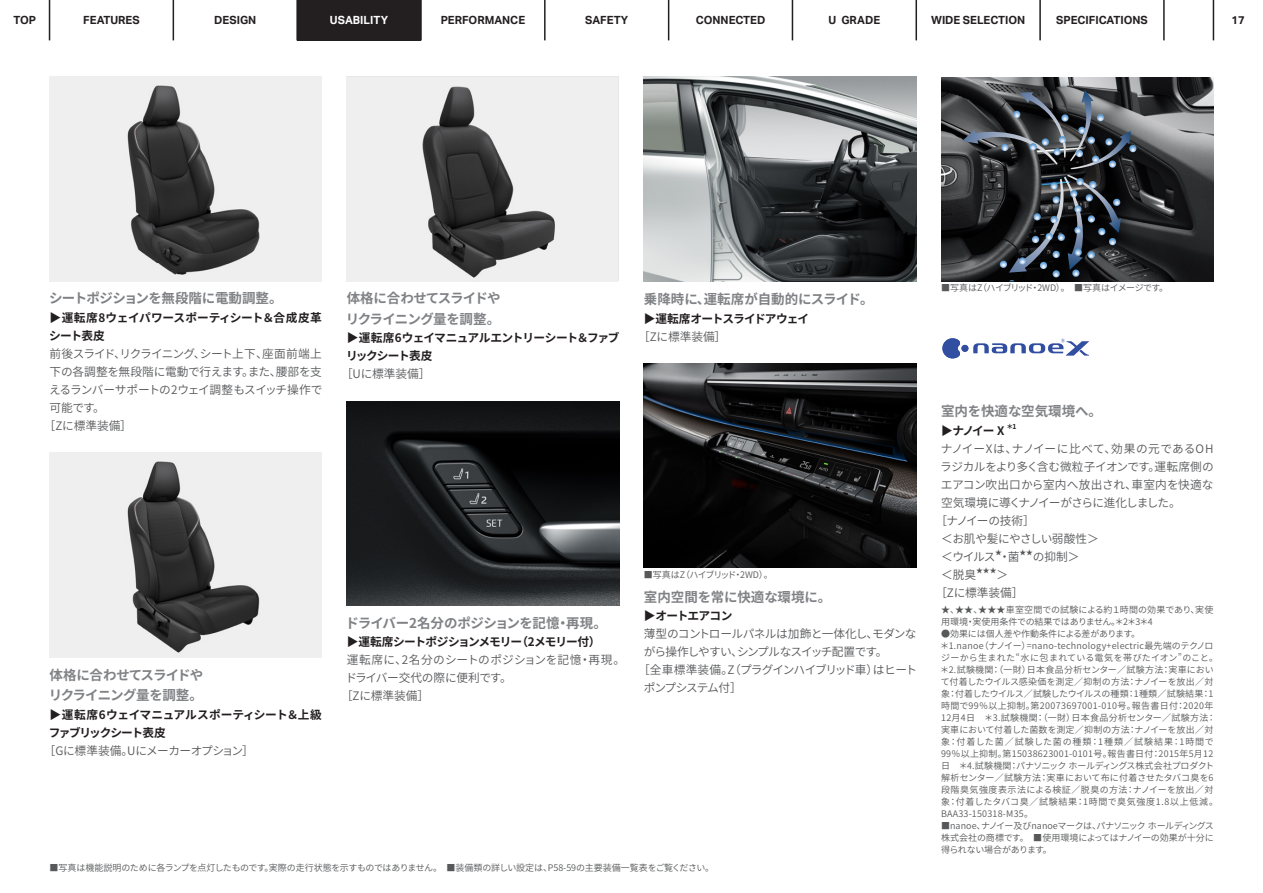
<style>
.page{position:relative;width:1263px;height:893px;background:#fff}
.page>*{position:absolute;margin:0;border:0;box-sizing:border-box;transform-origin:0 0}
.t1{font:700 13.5px/20.2px "Noto Sans CJ Kjp";letter-spacing:-.055em;color:#808285}
.t2{font:700 13.5px "Noto Sans CJ Kjp";color:#808285}
.t3{font:700 13.5px "Noto Sans CJ Kjp";letter-spacing:-.03em;color:#808285}
.t4{font:600 11.7px/18px "Noto Sans CJ Kjp";letter-spacing:-.025em;color:#57585a}
.t5{font:600 11.7px "Noto Sans CJ Kjp";letter-spacing:-.055em;color:#57585a}
.t6{font:600 11.7px "Noto Sans CJ Kjp";letter-spacing:.02em;color:#57585a}
.t7{font:700 11.7px/18px "Noto Sans CJ Kjp";letter-spacing:-.055em;color:#231f20}
.t8{font:700 11.7px "Noto Sans CJ Kjp";letter-spacing:-.075em;color:#231f20}
.t9{font:700 11.7px/18px "Noto Sans CJ Kjp";letter-spacing:-.035em;color:#231f20}
.t10{font:700 11.7px/18px "Noto Sans CJ Kjp";letter-spacing:-.015em;color:#231f20}
.t11{font:600 11.7px "Noto Sans CJ Kjp";letter-spacing:-.075em;color:#57585a}
.t12{font:600 11.7px "Noto Sans CJ Kjp";letter-spacing:-.045em;color:#57585a}
.t13{font:600 11.7px "Noto Sans CJ Kjp";letter-spacing:.005em;color:#57585a}
.t14{font:600 11.7px "Noto Sans CJ Kjp";letter-spacing:-.08em;color:#57585a}
.t15{font:600 11.7px "Noto Sans CJ Kjp";letter-spacing:-.07em;color:#57585a}
.t16{font:600 11.7px "Noto Sans CJ Kjp";letter-spacing:-.095em;color:#57585a}
.t17{font:700 11.25px "Aktiv Grotesk";color:#231f20}
.t18{font:700 11.25px "Aktiv Grotesk";color:#fff}
.t19{font:600 9px/12px "Noto Sans CJ Kjp";letter-spacing:.03em;color:#57585a}
.t20{font:600 9px/12px "Noto Sans CJ Kjp";letter-spacing:.005em;color:#57585a}
.t21{font:600 9px "Noto Sans CJ Kjp";letter-spacing:-.02em;color:#57585a}
.t22{font:600 9px "Noto Sans CJ Kjp";letter-spacing:-.045em;color:#57585a}
.t23{font:600 9px "Noto Sans CJ Kjp";letter-spacing:-.025em;color:#57585a}
.t24{font:600 6.75px "Noto Sans CJ Kjp";color:#57585a}
.t25{font:700 6.75px "Noto Sans CJ Kjp";color:#231f20}
</style>
<div class="page">
<div style="left:961px;top:345px;width:7px;height:7px;background:#324ea1;border-radius:50%"></div>
<svg style="left:942px;top:338px;width:18px;height:20px"></svg>
<svg style="left:973px;top:339px;width:116px;height:17px"></svg>
<img style="left:941px;top:77px;width:272px;height:204px">
<img style="left:644px;top:363px;width:272px;height:205px">
<img style="left:347px;top:401px;width:272px;height:204px">
<img style="left:644px;top:77px;width:272px;height:204px">
<img style="left:50px;top:77px;width:272px;height:204px">
<img style="left:50px;top:453px;width:272px;height:204px">
<img style="left:346px;top:78px;width:272px;height:203px">
<svg style="left:1000px;top:175px;width:121px;height:106px;background:#2e333a"></svg>
<svg style="left:962px;top:90px;width:174px;height:79px;background:#45484e"></svg>
<svg style="left:1212px;top:0;width:1px;height:40px"></svg>
<hr style="left:1163px;top:0;width:2px;height:40px;background:#231f20">
<hr style="left:1039px;top:0;width:2px;height:40px;background:#231f20">
<hr style="left:915px;top:0;width:2px;height:40px;background:#231f20">
<hr style="left:792px;top:0;width:1px;height:40px;background:#231f20">
<hr style="left:668px;top:0;width:1px;height:40px;background:#231f20">
<hr style="left:544px;top:0;width:2px;height:40px;background:#231f20">
<hr style="left:296px;top:0;width:2px;height:40px;background:#231f20">
<hr style="left:1213px;top:0;width:1px;height:40px;background:#231f20">
<hr style="left:49px;top:0;width:1px;height:40px;background:#231f20">
<hr style="left:420px;top:0;width:2px;height:40px;background:#231f20">
<hr style="left:173px;top:0;width:1px;height:40px;background:#231f20">
<div style="left:297px;top:0;width:124px;height:40px;background:#231f20"></div>
<p class="t17" style="left:13px;top:14px;width:24px">TOP</p>
<p class="t17" style="left:83px;top:14px;width:58px">FEATURES</p>
<p class="t17" style="left:214px;top:14px;width:44px">DESIGN</p>
<p class="t18" style="left:330px;top:14px;width:60px">USABILITY</p>
<p class="t17" style="left:441px;top:14px;width:86px">PERFORMANCE</p>
<p class="t17" style="left:585px;top:14px;width:45px">SAFETY</p>
<p class="t17" style="left:696px;top:14px;width:71px">CONNECTED</p>
<p class="t17" style="left:829px;top:14px;width:53px">U GRADE</p>
<p class="t17" style="left:931px;top:14px;width:96px">WIDE SELECTION</p>
<p class="t17" style="left:1056px;top:14px;width:93px">SPECIFICATIONS</p>
<p class="t17" style="left:1231px;top:14px;width:15px">17</p>
<h1 class="t3" style="left:49px;top:291px;width:235px">シートポジションを無段階に電動調整。</h1>
<p class="t10" style="left:49px;top:309px;width:274px">▶運転席8ウェイパワースポーティシート＆合成皮革シート表皮</p>
<p class="t5" style="left:50px;top:347px;width:274px">前後スライド、リクライニング、シート上下、座面前端上</p>
<p class="t4" style="left:50px;top:363px;width:274px">下の各調整を無段階に電動で行えます。また、腰部を支</p>
<p class="t5" style="left:49px;top:383px;width:275px">えるランバーサポートの2ウェイ調整もスイッチ操作で</p>
<p class="t4" style="left:50px;top:399px;width:57px">可能です。</p>
<p class="t4" style="left:44px;top:417px;width:90px">［Zに標準装備］</p>
<h1 class="t1" style="left:346px;top:289px;width:156px">体格に合わせてスライドやリクライニング量を調整。</h1>
<p class="t7" style="left:346px;top:329px;width:275px">▶運転席6ウェイマニュアルエントリーシート＆ファブリックシート表皮</p>
<p class="t4" style="left:341px;top:365px;width:91px">［Uに標準装備］</p>
<h1 class="t2" style="left:644px;top:291px;width:231px">乗降時に、運転席が自動的にスライド。</h1>
<p class="t8" style="left:644px;top:312px;width:167px">▶運転席オートスライドアウェイ</p>
<p class="t4" style="left:638px;top:328px;width:90px">［Zに標準装備］</p>
<h1 class="t1" style="left:49px;top:665px;width:156px">体格に合わせてスライドやリクライニング量を調整。</h1>
<p class="t9" style="left:49px;top:706px;width:275px">▶運転席6ウェイマニュアルスポーティシート＆上級ファブリックシート表皮</p>
<p class="t4" style="left:44px;top:742px;width:212px">［Gに標準装備。Uにメーカーオプション］</p>
<h1 class="t3" style="left:346px;top:615px;width:263px">ドライバー2名分のポジションを記憶・再現。</h1>
<p class="t8" style="left:347px;top:636px;width:255px">▶運転席シートポジションメモリー（2メモリー付）</p>
<p class="t6" style="left:347px;top:654px;width:280px">運転席に、2名分のシートのポジションを記憶・再現。</p>
<p class="t4" style="left:345px;top:669px;width:168px">ドライバー交代の際に便利です。</p>
<p class="t4" style="left:341px;top:687px;width:90px">［Zに標準装備］</p>
<p class="t23" style="left:644px;top:570px;width:130px">■写真はZ（ハイブリッド・2WD）。</p>
<h1 class="t2" style="left:644px;top:589px;width:189px">室内空間を常に快適な環境に。</h1>
<p class="t7" style="left:644px;top:607px;width:90px">▶オートエアコン</p>
<p class="t12" style="left:644px;top:628px;width:274px">薄型のコントロールパネルは加飾と一体化し、モダンな</p>
<p class="t14" style="left:644px;top:646px;width:245px">がら操作しやすい、シンプルなスイッチ配置です。</p>
<p class="t11" style="left:638px;top:664px;width:280px">［全車標準装備。Z（プラグインハイブリッド車）はヒート</p>
<p class="t16" style="left:644px;top:682px;width:99px">ポンプシステム付］</p>
<p class="t21" style="left:50px;top:863px;width:666px">■写真は機能説明のために各ランプを点灯したものです。実際の走行状態を示すものではありません。　■装備類の詳しい設定は、P58-59の主要装備一覧表をご覧ください。</p>
<p class="t22" style="left:941px;top:283px;width:229px">■写真はZ（ハイブリッド・2WD）。　■写真はイメージです。</p>
<h1 class="t2" style="left:941px;top:404px;width:162px">室内を快適な空気環境へ。</h1>
<p class="t7" style="left:941px;top:422px;width:65px">▶ ナノイー X</p>
<p class="t25" style="left:1006px;top:423px;width:12px">＊1</p>
<p class="t6" style="left:941px;top:442px;width:274px">ナノイーXは、ナノイーに比べて、効果の元であるOH</p>
<p class="t4" style="left:940px;top:458px;width:275px">ラジカルをより多く含む微粒子イオンです。運転席側の</p>
<p class="t13" style="left:941px;top:478px;width:274px">エアコン吹出口から室内へ放出され、車室内を快適な</p>
<p class="t15" style="left:941px;top:496px;width:241px">空気環境に導くナノイーがさらに進化しました。</p>
<p class="t5" style="left:935px;top:514px;width:101px">［ナノイーの技術］</p>
<p class="t4" style="left:941px;top:530px;width:159px">＜お肌や髪にやさしい弱酸性＞</p>
<p class="t4" style="left:941px;top:548px;width:80px">＜ウイルス・菌</p>
<p class="t24" style="left:995px;top:549px;width:8px">★</p>
<p class="t24" style="left:1019px;top:549px;width:15px">★★</p>
<p class="t4" style="left:1033px;top:548px;width:48px">の抑制＞</p>
<p class="t4" style="left:941px;top:566px;width:37px">＜脱臭</p>
<p class="t24" style="left:976px;top:567px;width:22px">★★★</p>
<p class="t4" style="left:935px;top:566px;width:90px;text-indent:61px">＞［Zに標準装備］</p>
<p class="t20" style="left:941px;top:604px;width:274px">★、★★、★★★車室空間での試験による約１時間の効果であり、実使用環境・実使用条件での結果ではありません。＊2＊3＊4　</p>
<p class="t19" style="left:940px;top:628px;width:284px">●効果には個人差や作動条件による差があります。<br>＊1.nanoe（ナノイー）=nano-technology+electric最先端のテクノロジーから生まれた“水に包まれている電気を帯びたイオン”のこと。　＊2.試験機関：（一財）日本食品分析センター／試験方法：実車において付着したウイルス感染価を測定／抑制の方法：ナノイーを放出／対象：付着したウイルス／試験したウイルスの種類：1種類／試験結果：1時間で99％以上抑制。第20073697001-010号。報告書日付：2020年12月4日　＊3.試験機関：（一財）日本食品分析センター／試験方法：実車において付着した菌数を測定／抑制の方法：ナノイーを放出／対象：付着した菌／試験した菌の種類：1種類／試験結果：1時間で99％以上抑制。第15038623001-0101号。報告書日付：2015年5月12日　＊4.試験機関：パナソニック ホールディングス株式会社プロダクト解析センター／試験方法：実車において布に付着させたタバコ臭を6段階臭気強度表示法による検証／脱臭の方法：ナノイーを放出／対象：付着したタバコ臭／試験結果：1時間で臭気強度1.8以上低減。BAA33-150318-M35。</p>
<p class="t20" style="left:941px;top:819px;width:274px;text-align:justify">■nanoe、ナノイー及びnanoeマークは、パナソニック ホールディングス株式会社の商標です。　■使用環境によってはナノイーの効果が十分に得られない場合があります。</p>
</div>
